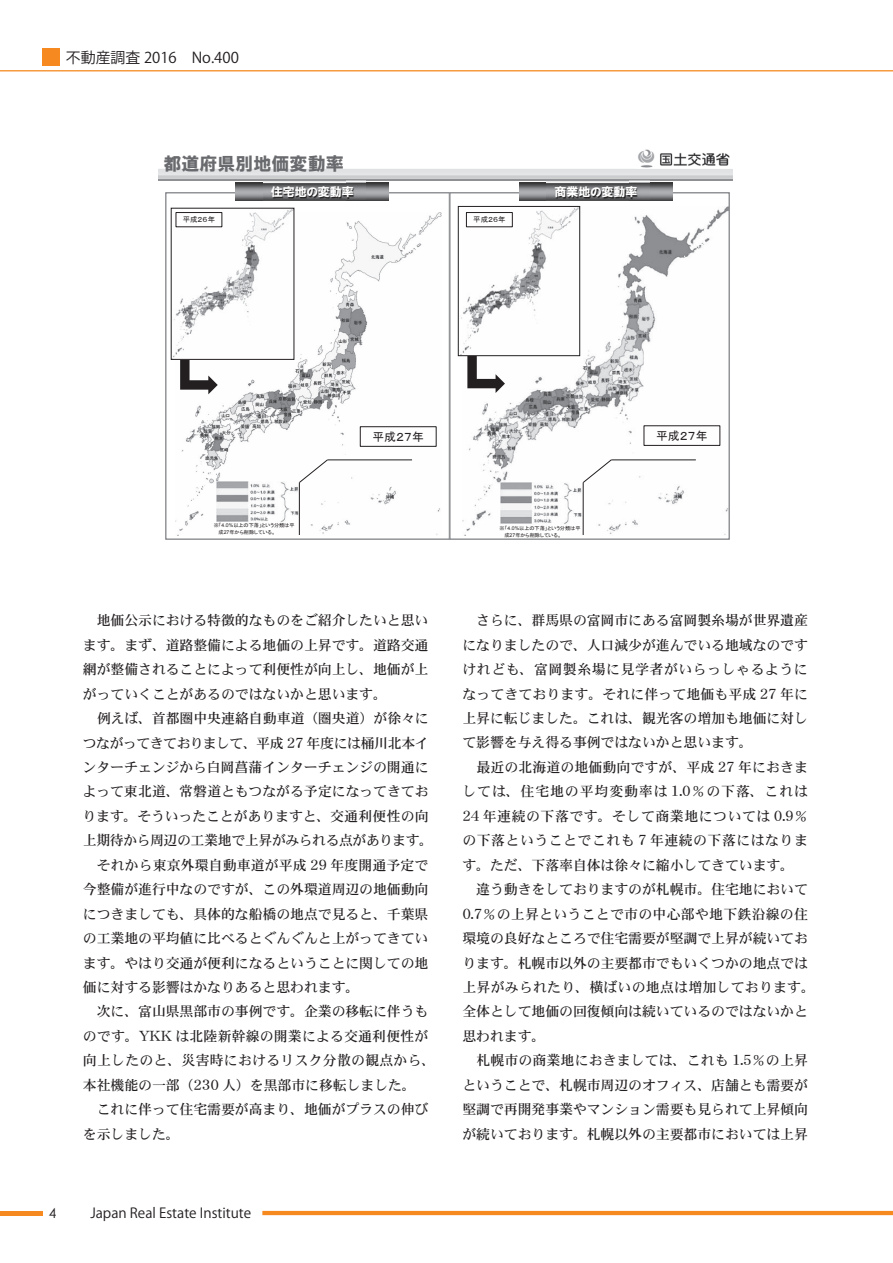
<style>
.page{position:relative;width:893px;height:1263px;background:#fff}
.page>*{position:absolute;margin:0;border:0;box-sizing:border-box;transform-origin:0 0}
.t1{font:18px "HGP Soei Kakugothic UB";color:#696a6d}
.t2{font:14.85px "Koz Go Pro";color:#231f20}
.t3{font:13.8px/24.5px "DFHS Mincho W5 WINP RKSJ H";color:#231f20}
.t4{font:13.8px "Koz Go Pro";color:#231f20}
.t5{font:13.8px "Century Gothic";color:#231f20}
.t6{font:12px "HGP Soei Kakugothic UB";color:#fff}
.t7{font:11.85px "MS P Gothic";color:#231f20}
.t8{font:7.35px "MS P Gothic";color:#231f20}
.t9{font:5.1px/6.9px "MS P Gothic";color:#231f20}
.s1{font-family:"MS Gothic"}
.s2{font-family:"Arial"}
.s3{font-size:5.85px}
</style>
<div class="page">
<hr style="left:0;top:1211px;width:43px;height:4px;background:#f6891f">
<hr style="left:262px;top:1211px;width:631px;height:4px;background:#f6891f">
<hr style="left:0;top:70px;width:893px;height:1px;background:#f6891f">
<div style="left:43px;top:49px;width:17px;height:17px;background:#f6891f"></div>
<img style="left:638px;top:149px;width:92px;height:19px">
<img style="left:176px;top:213px;width:266px;height:322px">
<img style="left:462px;top:207px;width:265px;height:328px">
<div style="left:165px;top:192px;width:285px;height:348px;border:2px solid #929497"></div>
<div style="left:449px;top:192px;width:281px;height:348px;border:2px solid #929497"></div>
<svg style="left:519px;top:183px;width:154px;height:18px"></svg>
<img style="left:547px;top:180px;width:99px;height:21px">
<img style="left:630px;top:181px;width:20px;height:20px">
<img style="left:217px;top:481px;width:84px;height:44px">
<svg style="left:236px;top:183px;width:153px;height:18px"></svg>
<img style="left:263px;top:180px;width:99px;height:21px">
<img style="left:346px;top:181px;width:20px;height:20px">
<img style="left:500px;top:482px;width:85px;height:44px">
<div style="left:360px;top:426px;width:76px;height:21px;border:1px solid #231f20"></div>
<div style="left:644px;top:425px;width:76px;height:21px;border:1px solid #231f20"></div>
<svg style="left:180px;top:360px;width:38px;height:34px"></svg>
<svg style="left:467px;top:356px;width:38px;height:37px"></svg>
<img style="left:173px;top:210px;width:119px;height:148px">
<div style="left:176px;top:212px;width:46px;height:15px;border:1px solid #231f20"></div>
<img style="left:461px;top:208px;width:117px;height:146px">
<div style="left:458px;top:206px;width:122px;height:150px;border:1px solid #231f20"></div>
<div style="left:466px;top:212px;width:47px;height:15px;border:1px solid #231f20"></div>
<hr style="left:299px;top:482px;width:1px;height:53px;background:#231f20">
<svg style="left:298px;top:459px;width:30px;height:25px"></svg>
<hr style="left:327px;top:459px;width:85px;height:1px;background:#231f20">
<hr style="left:583px;top:482px;width:1px;height:53px;background:#231f20">
<svg style="left:582px;top:459px;width:30px;height:25px"></svg>
<hr style="left:611px;top:459px;width:85px;height:1px;background:#231f20">
<p class="t2" style="left:66px;top:48px;width:174px">不動産調査 2016　No.400</p>
<h1 class="t1" style="left:164px;top:154px;width:181px">都道府県別地価変動率</h1>
<p class="t6" style="left:271px;top:186px;width:84px">住宅地の変動率</p>
<p class="t6" style="left:555px;top:186px;width:84px">商業地の変動率</p>
<p class="t8" style="left:183px;top:216px;width:34px">平成２６年</p>
<p class="t8" style="left:473px;top:216px;width:34px">平成２６年</p>
<p class="t7" style="left:372px;top:431px;width:53px">平成２７年</p>
<p class="t7" style="left:656px;top:430px;width:53px">平成２７年</p>
<p class="t9" style="left:219px;top:522px;width:77px;text-indent:-5px"><span class="s1">※</span>「<span class="s2">4.0%</span>以上の下落」という分類は平成<span class="s2">27</span>年から削除している<span class="s3">。</span></p>
<p class="t9" style="left:504px;top:524px;width:77px;text-indent:-5px"><span class="s1">※</span>「<span class="s2">4.0%</span>以上の下落」という分類は平成<span class="s2">27</span>年から削除している<span class="s3">。</span></p>
<p class="t3" style="left:82px;top:608px;width:354px">　地価公示における特徴的なものをご紹介したいと思います。まず、道路整備による地価の上昇です。道路交通網が整備されることによって利便性が向上し、地価が上がっていくことがあるのではないかと思います。<br>　例えば、首都圏中央連絡自動車道（圏央道）が徐々につながってきておりまして、平成 27 年度には桶川北本インターチェンジから白岡菖蒲インターチェンジの開通によって東北道、常磐道ともつながる予定になってきております。そういったことがありますと、交通利便性の向上期待から周辺の工業地で上昇がみられる点があります。　それから東京外環自動車道が平成 29 年度開通予定で今整備が進行中なのですが、この外環道周辺の地価動向につきましても、具体的な船橋の地点で見ると、千葉県の工業地の平均値に比べるとぐんぐんと上がってきています。やはり交通が便利になるということに関しての地価に対する影響はかなりあると思われます。<br>　次に、富山県黒部市の事例です。企業の移転に伴うものです。YKK は北陸新幹線の開業による交通利便性が向上したのと、災害時におけるリスク分散の観点から、本社機能の一部（230 人）を黒部市に移転しました。<br>　これに伴って住宅需要が高まり、地価がプラスの伸びを示しました。</p>
<p class="t3" style="left:462px;top:608px;width:354px">　さらに、群馬県の富岡市にある富岡製糸場が世界遺産になりましたので、人口減少が進んでいる地域なのですけれども、富岡製糸場に見学者がいらっしゃるようになってきております。それに伴って地価も平成 27 年に上昇に転じました。これは、観光客の増加も地価に対して影響を与え得る事例ではないかと思います。<br>　最近の北海道の地価動向ですが、平成 27 年におきましては、住宅地の平均変動率は 1.0％の下落、これは<br>24 年連続の下落です。そして商業地については 0.9％の下落ということでこれも 7 年連続の下落にはなります。ただ、下落率自体は徐々に縮小してきています。<br>　違う動きをしておりますのが札幌市。住宅地において<br>0.7％の上昇ということで市の中心部や地下鉄沿線の住環境の良好なところで住宅需要が堅調で上昇が続いております。札幌市以外の主要都市でもいくつかの地点では上昇がみられたり、横ばいの地点は増加しております。全体として地価の回復傾向は続いているのではないかと思われます。<br>　札幌市の商業地におきましては、これも 1.5％の上昇ということで、札幌市周辺のオフィス、店舗とも需要が堅調で再開発事業やマンション需要も見られて上昇傾向が続いております。札幌以外の主要都市においては上昇</p>
<p class="t5" style="left:49px;top:1203px;width:9px">4</p>
<p class="t4" style="left:90px;top:1204px;width:162px">Japan Real Estate Institute</p>
</div>
